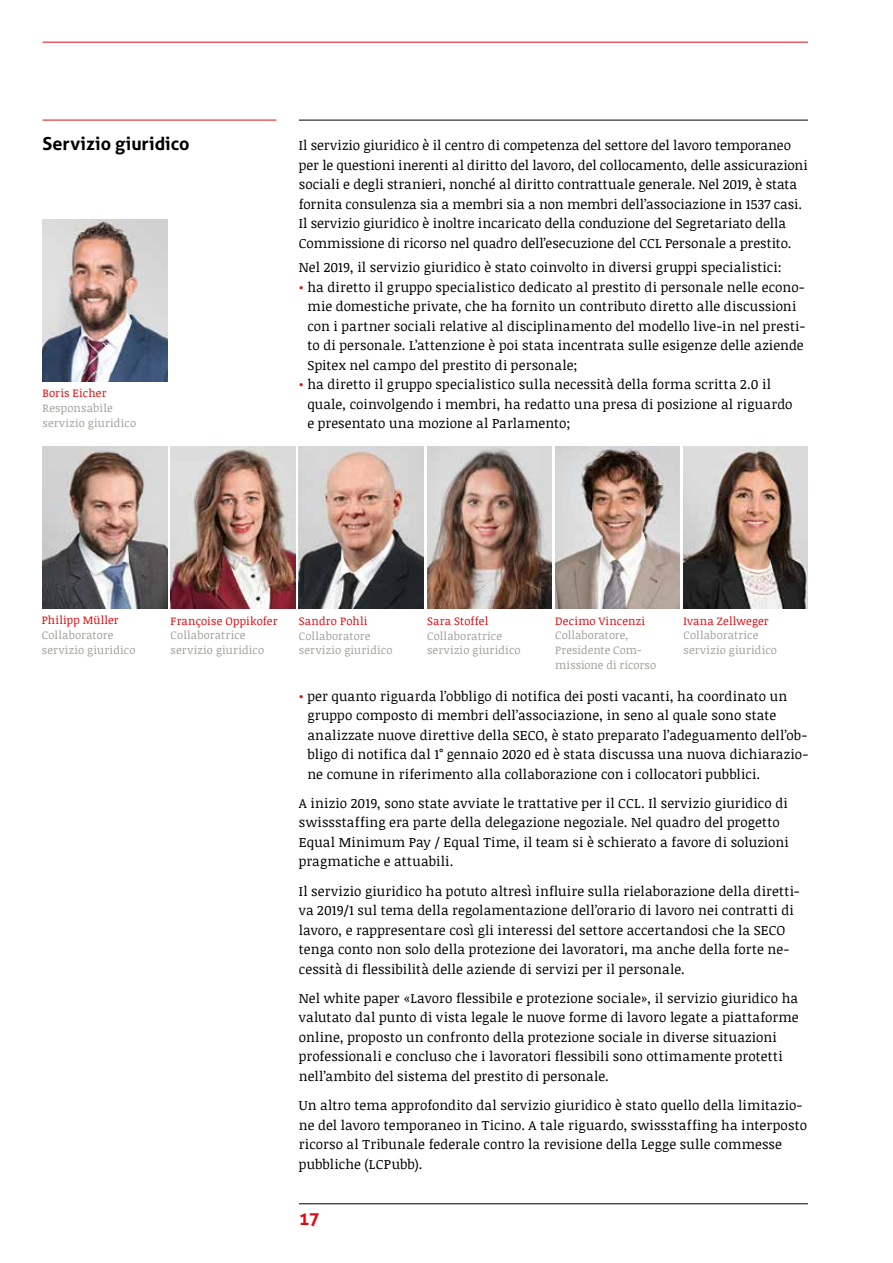
<style>
.page{position:relative;width:893px;height:1263px;background:#fff}
.page>*{position:absolute;margin:0;border:0;box-sizing:border-box;transform-origin:0 0}
.t1{font:700 18px "Aller";color:#000}
.t2{font:700 18px "Aller";color:#df0c12}
.t3{font:13.5px/19.5px "Noticia Text";letter-spacing:.01em;color:#000}
.t4{font:11.25px/14.7px "Noticia Text";letter-spacing:.015em;color:#a1a19c}
.t5{font:11.25px "Noticia Text";letter-spacing:.015em;color:#df0c12}
.s1{color:#df0c12}
</style>
<div class="page">
<hr style="left:299px;top:1203px;width:509px;height:1px;background:#000">
<hr style="left:43px;top:42px;width:765px;height:1px;background:#df0c12">
<hr style="left:299px;top:120px;width:509px;height:1px;background:#000">
<hr style="left:43px;top:120px;width:233px;height:1px;background:#df0c12">
<img style="left:555px;top:446px;width:125px;height:163px">
<img style="left:43px;top:446px;width:124px;height:163px">
<img style="left:43px;top:219px;width:124px;height:162px">
<img style="left:299px;top:446px;width:124px;height:163px">
<img style="left:427px;top:446px;width:125px;height:163px">
<img style="left:171px;top:446px;width:124px;height:163px">
<img style="left:683px;top:446px;width:125px;height:163px">
<h1 class="t1" style="left:43px;top:133px;width:148px">Servizio giuridico</h1>
<p class="t5" style="left:43px;top:385px;width:66px">Boris Eicher</p>
<p class="t4" style="left:43px;top:400px;width:95px">Responsabile servizio giuridico</p>
<p class="t3" style="left:299px;top:135px;width:510px">Il servizio giuridico è il centro di competenza del settore del lavoro temporaneo per le questioni inerenti al diritto del lavoro, del collocamento, delle assicurazioni sociali e degli stranieri, nonché al diritto contrattuale generale. Nel 2019, è stata fornita consulenza sia a membri sia a non membri dell’associazione in 1537 casi.<br>Il servizio giuridico è inoltre incaricato della conduzione del Segretariato della Commissione di ricorso nel quadro dell’esecuzione del CCL Personale a prestito.</p>
<p class="t3" style="left:299px;top:257px;width:484px">Nel 2019, il servizio giuridico è stato coinvolto in diversi gruppi specialistici:</p>
<p class="t3" style="left:307px;top:277px;width:499px;text-indent:-9px"><span class="s1">•</span> ha diretto il gruppo specialistico dedicato al prestito di personale nelle econo&shy;mie domestiche private, che ha fornito un contributo diretto alle discussioni con i partner sociali relative al disciplinamento del modello live-in nel presti&shy;to di personale. L’attenzione è poi stata incentrata sulle esigenze delle aziende Spitex nel campo del prestito di personale;</p>
<p class="t3" style="left:307px;top:374px;width:487px;text-indent:-9px"><span class="s1">•</span> ha diretto il gruppo specialistico sulla necessità della forma scritta 2.0 il quale, coinvolgendo i membri, ha redatto una presa di posizione al riguardo e presentato una mozione al Parlamento;</p>
<p class="t5" style="left:42px;top:612px;width:78px">Philipp Müller</p>
<p class="t4" style="left:42px;top:627px;width:95px">Collaboratore servizio giuridico</p>
<p class="t5" style="left:171px;top:613px;width:108px">Françoise Oppikofer</p>
<p class="t4" style="left:171px;top:628px;width:95px">Collaboratrice servizio giuridico</p>
<p class="t5" style="left:299px;top:613px;width:70px">Sandro Pohli</p>
<p class="t4" style="left:299px;top:628px;width:95px">Collaboratore servizio giuridico</p>
<p class="t5" style="left:427px;top:613px;width:63px">Sara Stoffel</p>
<p class="t4" style="left:427px;top:628px;width:95px">Collaboratrice servizio giuridico</p>
<p class="t5" style="left:555px;top:613px;width:91px">Decimo Vincenzi</p>
<p class="t4" style="left:555px;top:628px;width:102px">Collaboratore,<br>Presidente Com&shy;missione di ricorso</p>
<p class="t5" style="left:683px;top:613px;width:87px">Ivana Zellweger</p>
<p class="t4" style="left:683px;top:628px;width:95px">Collaboratrice servizio giuridico</p>
<p class="t3" style="left:307px;top:686px;width:502px;text-indent:-9px"><span class="s1">•</span> per quanto riguarda l’obbligo di notifica dei posti vacanti, ha coordinato un gruppo composto di membri dell’associazione, in seno al quale sono state analizzate nuove direttive della SECO, è stato preparato l’adeguamento dell’ob&shy;bligo di notifica dal 1° gennaio 2020 ed è stata discussa una nuova dichiarazio&shy;ne comune in riferimento alla collaborazione con i collocatori pubblici.</p>
<p class="t3" style="left:299px;top:793px;width:492px">A inizio 2019, sono state avviate le trattative per il CCL. Il servizio giuridico di swissstaffing era parte della delegazione negoziale. Nel quadro del progetto Equal Minimum Pay / Equal Time, il team si è schierato a favore di soluzioni pragmatiche e attuabili.</p>
<p class="t3" style="left:299px;top:881px;width:502px">Il servizio giuridico ha potuto altresì influire sulla rielaborazione della diretti&shy;va 2019/1 sul tema della regolamentazione dell’orario di lavoro nei contratti di lavoro, e rappresentare così gli interessi del settore accertandosi che la SECO tenga conto non solo della protezione dei lavoratori, ma anche della forte ne&shy;cessità di flessibilità delle aziende di servizi per il personale.</p>
<p class="t3" style="left:299px;top:988px;width:501px">Nel white paper «Lavoro flessibile e protezione sociale», il servizio giuridico ha valutato dal punto di vista legale le nuove forme di lavoro legate a piattaforme online, proposto un confronto della protezione sociale in diverse situazioni professionali e concluso che i lavoratori flessibili sono ottimamente protetti nell’ambito del sistema del prestito di personale.</p>
<p class="t3" style="left:299px;top:1095px;width:510px">Un altro tema approfondito dal servizio giuridico è stato quello della limitazio&shy;ne del lavoro temporaneo in Ticino. A tale riguardo, swissstaffing ha interposto ricorso al Tribunale federale contro la revisione della Legge sulle commesse pubbliche (LCPubb).</p>
<h1 class="t2" style="left:299px;top:1208px;width:22px">17</h1>
</div>
